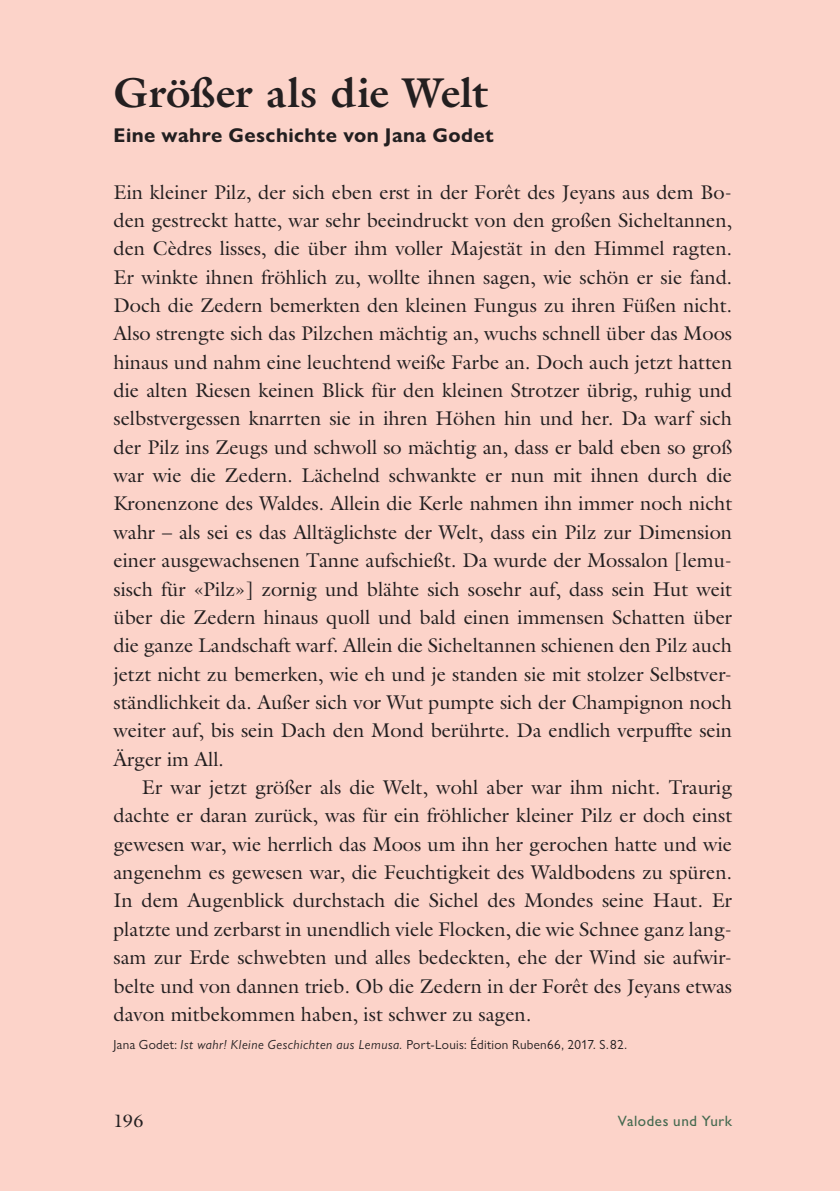
<style>
.page{position:relative;width:840px;height:1191px;background:#fff}
.page>*{position:absolute;margin:0;border:0;box-sizing:border-box;transform-origin:0 0}
.Titel{font:700 42px "Galliard Pro";color:#231f20}
.Lauftext_stumpf{font:20px/28.4px "Galliard Pro";color:#231f20;text-align:justify}
.Lauftext{font:20px/28.4px "Galliard Pro";color:#231f20;text-align:justify}
.Unterzeile{font:700 20px "Gill Sans Nova";letter-spacing:.02em;color:#231f20}
.t1{font:18px "Galliard Pro";color:#231f20}
.t2{font:500 15px "Gill Sans Nova";letter-spacing:.035em;color:#456a50}
.Anmerkung_am_Textend{font:13.2px "Gill Sans Nova";letter-spacing:.02em;color:#231f20}
.s1{font-style:italic}
</style>
<div class="page">
<div style="left:0;top:0;width:839px;height:1191px;background:#fcd3c9"></div>
<p class="Titel" style="left:113px;top:65px;width:376px">Größer als die Welt</p>
<p class="Unterzeile" style="left:113px;top:123px;width:381px">Eine wahre Geschichte von Jana Godet</p>
<p class="Lauftext_stumpf" style="left:113px;top:177px;width:620px">Ein kleiner Pilz, der sich eben erst in der Forêt des Jeyans aus dem Bo&shy;den gestreckt hatte, war sehr beeindruckt von den großen Sicheltannen, den Cèdres lisses, die über ihm voller Majestät in den Himmel ragten.<br>Er winkte ihnen fröhlich zu, wollte ihnen sagen, wie schön er sie fand.<br>Doch die Zedern bemerkten den kleinen Fungus zu ihren Füßen nicht.<br>Also strengte sich das Pilzchen mächtig an, wuchs schnell über das Moos hinaus und nahm eine leuchtend weiße Farbe an. Doch auch jetzt hatten die alten Riesen keinen Blick für den kleinen Strotzer übrig, ruhig und selbstvergessen knarrten sie in ihren Höhen hin und her. Da warf sich der Pilz ins Zeugs und schwoll so mächtig an, dass er bald eben so groß war wie die Zedern. Lächelnd schwankte er nun mit ihnen durch die Kronenzone des Waldes. Allein die Kerle nahmen ihn immer noch nicht wahr – als sei es das Alltäglichste der Welt, dass ein Pilz zur Dimension einer ausgewachsenen Tanne aufschießt. Da wurde der Mossalon [lemu&shy;sisch für «Pilz»] zornig und blähte sich sosehr auf, dass sein Hut weit über die Zedern hinaus quoll und bald einen immensen Schatten über die ganze Landschaft warf. Allein die Sicheltannen schienen den Pilz auch jetzt nicht zu bemerken, wie eh und je standen sie mit stolzer Selbstver&shy;ständlichkeit da. Außer sich vor Wut pumpte sich der Champignon noch weiter auf, bis sein Dach den Mond berührte. Da endlich verpuffte sein Ärger im All.</p>
<p class="Lauftext" style="left:113px;top:772px;width:620px;text-indent:28px">Er war jetzt größer als die Welt, wohl aber war ihm nicht. Traurig dachte er daran zurück, was für ein fröhlicher kleiner Pilz er doch einst gewesen war, wie herrlich das Moos um ihn her gerochen hatte und wie angenehm es gewesen war, die Feuchtigkeit des Waldbodens zu spüren.<br>In dem Augenblick durchstach die Sichel des Mondes seine Haut. Er platzte und zerbarst in unendlich viele Flocken, die wie Schnee ganz lang&shy;sam zur Erde schwebten und alles bedeckten, ehe der Wind sie aufwir&shy;belte und von dannen trieb. Ob die Zedern in der Forêt des Jeyans etwas davon mitbekommen haben, ist schwer zu sagen.</p>
<p class="Anmerkung_am_Textend" style="left:113px;top:1036px;width:514px">Jana Godet: <span class="s1">Ist wahr! Kleine Geschichten aus Lemusa.</span> Port-Louis: Édition Ruben66, 2017. S.82.</p>
<p class="t1" style="left:113px;top:1108px;width:31px">196</p>
<p class="t2" style="left:617px;top:1111px;width:116px">Valodes und Yurk</p>
</div>
